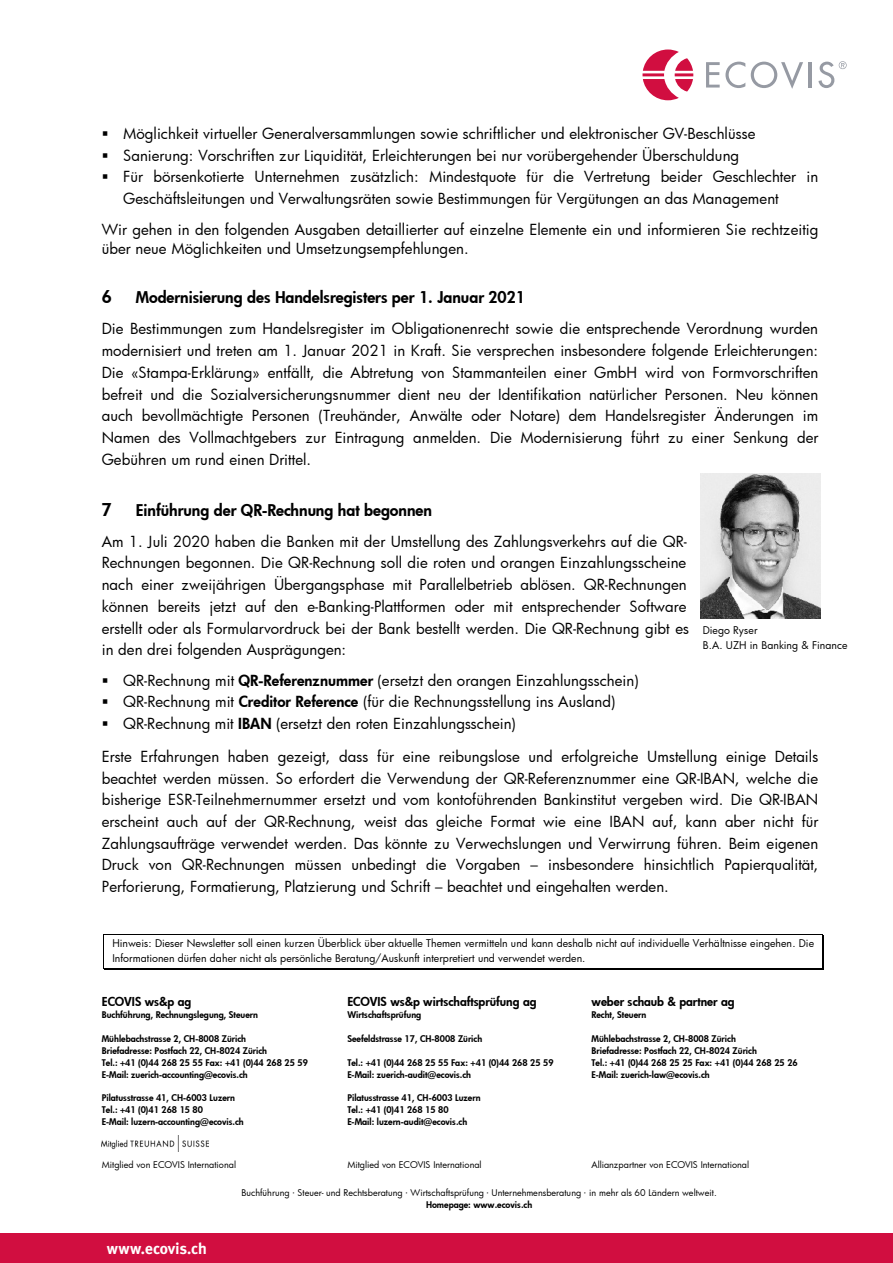
<style>
.page{position:relative;width:893px;height:1263px;background:#fff}
.page>*{position:absolute;margin:0;border:0;box-sizing:border-box;transform-origin:0 0}
.t1{font:800 17.25px "Futura";color:#000}
.t2{font:800 15.9px "Futura";color:#000}
.t3{font:700 15.75px "Meta";letter-spacing:.005em;color:#fff}
.t4{font:15px/21.8px "Futura";color:#000}
.t5{font:800 12px "Futura";color:#000}
.t6{font:10.5px/15.1px "Futura";color:#000}
.t7{font:800 9px/11.9px "Futura";color:#000}
.t8{font:9px "Futura";color:#000}
.s1{font-weight:800}
</style>
<div class="page">
<hr style="left:104px;top:934px;width:718px;height:1px;background:#000">
<hr style="left:104px;top:969px;width:718px;height:1px;background:#000">
<hr style="left:104px;top:968px;width:718px;height:1px;background:#000">
<svg style="left:822px;top:934px;width:2px;height:36px"></svg>
<img style="left:102px;top:1135px;width:106px;height:16px">
<img style="left:700px;top:474px;width:121px;height:144px">
<svg style="left:706px;top:62px;width:39px;height:26px"></svg>
<svg style="left:751px;top:62px;width:52px;height:27px"></svg>
<hr style="left:808px;top:62px;width:4px;height:26px;background:#969aa3">
<svg style="left:818px;top:61px;width:29px;height:27px"></svg>
<svg style="left:642px;top:50px;width:51px;height:50px"></svg>
<div style="left:0;top:1234px;width:893px;height:29px;background:#d10e40"></div>
<p class="t4" style="left:102px;top:122px;width:655px">▪ Möglichkeit virtueller Generalversammlungen sowie schriftlicher und elektronischer GV-Beschlüsse</p>
<p class="t4" style="left:102px;top:144px;width:639px">▪ Sanierung: Vorschriften zur Liquidität, Erleichterungen bei nur vorübergehender Überschuldung</p>
<p class="t4" style="left:123px;top:165px;width:697px;text-indent:-21px">▪ Für börsenkotierte Unternehmen zusätzlich: Mindestquote für die Vertretung beider Geschlechter in<br>Geschäftsleitungen und Verwaltungsräten sowie Bestimmungen für Vergütungen an das Management</p>
<p class="t4" style="left:102px;top:219px;width:718px;line-height:19.8px">Wir gehen in den folgenden Ausgaben detaillierter auf einzelne Elemente ein und informieren Sie rechtzeitig über neue Möglichkeiten und Umsetzungsempfehlungen.</p>
<p class="t1" style="left:102px;top:285px;width:11px">6</p>
<p class="t2" style="left:136px;top:287px;width:391px">Modernisierung des Handelsregisters per 1. Januar 2021</p>
<p class="t4" style="left:102px;top:318px;width:718px;text-align:justify">Die Bestimmungen zum Handelsregister im Obligationenrecht sowie die entsprechende Verordnung wurden modernisiert und treten am 1. Januar 2021 in Kraft. Sie versprechen insbesondere folgende Erleichterungen:<br>Die «Stampa-Erklärung» entfällt, die Abtretung von Stammanteilen einer GmbH wird von Formvorschriften befreit und die Sozialversicherungsnummer dient neu der Identifikation natürlicher Personen. Neu können auch bevollmächtigte Personen (Treuhänder, Anwälte oder Notare) dem Handelsregister Änderungen im Namen des Vollmachtgebers zur Eintragung anmelden. Die Modernisierung führt zu einer Senkung der Gebühren um rund einen Drittel.</p>
<p class="t1" style="left:102px;top:498px;width:11px">7</p>
<p class="t2" style="left:136px;top:499px;width:298px">Einführung der QR-Rechnung hat begonnen</p>
<p class="t4" style="left:102px;top:530px;width:589px">Am 1. Juli 2020 haben die Banken mit der Umstellung des Zahlungsverkehrs auf die QR-Rechnungen begonnen. Die QR-Rechnung soll die roten und orangen Einzahlungsscheine nach einer zweijährigen Übergangsphase mit Parallelbetrieb ablösen. QR-Rechnungen können bereits jetzt auf den e-Banking-Plattformen oder mit entsprechender Software erstellt oder als Formularvordruck bei der Bank bestellt werden. Die QR-Rechnung gibt es in den drei folgenden Ausprägungen:</p>
<p class="t4" style="left:102px;top:669px;width:538px">▪ QR-Rechnung mit <span class="s1">QR-Referenznummer</span> (ersetzt den orangen Einzahlungsschein)</p>
<p class="t4" style="left:102px;top:691px;width:515px">▪ QR-Rechnung mit <span class="s1">Creditor Reference</span> (für die Rechnungsstellung ins Ausland)</p>
<p class="t4" style="left:102px;top:712px;width:416px">▪ QR-Rechnung mit <span class="s1">IBAN</span> (ersetzt den roten Einzahlungsschein)</p>
<p class="t4" style="left:102px;top:745px;width:718px;text-align:justify">Erste Erfahrungen haben gezeigt, dass für eine reibungslose und erfolgreiche Umstellung einige Details beachtet werden müssen. So erfordert die Verwendung der QR-Referenznummer eine QR-IBAN, welche die bisherige ESR-Teilnehmernummer ersetzt und vom kontoführenden Bankinstitut vergeben wird. Die QR-IBAN erscheint auch auf der QR-Rechnung, weist das gleiche Format wie eine IBAN auf, kann aber nicht für Zahlungsaufträge verwendet werden. Das könnte zu Verwechslungen und Verwirrung führen. Beim eigenen Druck von QR-Rechnungen müssen unbedingt die Vorgaben – insbesondere hinsichtlich Papierqualität, Perforierung, Formatierung, Platzierung und Schrift – beachtet und eingehalten werden.</p>
<p class="t6" style="left:703px;top:622px;width:146px">Diego Ryser<br>B.A. UZH in Banking &amp; Finance</p>
<p class="t6" style="left:112px;top:936px;width:703px">Hinweis: Dieser Newsletter soll einen kurzen Überblick über aktuelle Themen vermitteln und kann deshalb nicht auf individuelle Verhältnisse eingehen. Die<br>Informationen dürfen daher nicht als persönliche Beratung/Auskunft interpretiert und verwendet werden.</p>
<p class="t5" style="left:102px;top:993px;width:91px">ECOVIS ws&amp;p ag</p>
<p class="t5" style="left:347px;top:993px;width:191px">ECOVIS ws&amp;p wirtschaftsprüfung ag</p>
<p class="t5" style="left:591px;top:993px;width:144px">weber schaub &amp; partner ag</p>
<p class="t7" style="left:102px;top:1009px;width:158px">Buchführung, Rechnungslegung, Steuern</p>
<p class="t7" style="left:347px;top:1009px;width:75px">Wirtschaftsprüfung</p>
<p class="t7" style="left:591px;top:1009px;width:56px">Recht, Steuern</p>
<p class="t7" style="left:102px;top:1032px;width:167px">Mühlebachstrasse 2, CH-8008 Zürich<br>Briefadresse: Postfach 22, CH-8024 Zürich</p>
<p class="t7" style="left:347px;top:1032px;width:136px">Seefeldstrasse 17, CH-8008 Zürich</p>
<p class="t7" style="left:591px;top:1032px;width:167px">Mühlebachstrasse 2, CH-8008 Zürich<br>Briefadresse: Postfach 22, CH-8024 Zürich</p>
<p class="t7" style="left:102px;top:1056px;width:208px">Tel.: +41 (0)44 268 25 55 Fax: +41 (0)44 268 25 59<br>E-Mail: zuerich-accounting@ecovis.ch</p>
<p class="t7" style="left:347px;top:1056px;width:208px">Tel.: +41 (0)44 268 25 55 Fax: +41 (0)44 268 25 59<br>E-Mail: zuerich-audit@ecovis.ch</p>
<p class="t7" style="left:591px;top:1056px;width:208px">Tel.: +41 (0)44 268 25 25 Fax: +41 (0)44 268 25 26<br>E-Mail: zuerich-law@ecovis.ch</p>
<p class="t7" style="left:102px;top:1092px;width:135px">Pilatusstrasse 41, CH-6003 Luzern</p>
<p class="t7" style="left:347px;top:1092px;width:135px">Pilatusstrasse 41, CH-6003 Luzern</p>
<p class="t7" style="left:102px;top:1104px;width:144px">Tel.: +41 (0)41 268 15 80<br>E-Mail: luzern-accounting@ecovis.ch</p>
<p class="t7" style="left:347px;top:1104px;width:121px">Tel.: +41 (0)41 268 15 80<br>E-Mail: luzern-audit@ecovis.ch</p>
<p class="t8" style="left:102px;top:1159px;width:136px">Mitglied von ECOVIS International</p>
<p class="t8" style="left:347px;top:1159px;width:136px">Mitglied von ECOVIS International</p>
<p class="t8" style="left:591px;top:1159px;width:159px">Allianzpartner von ECOVIS International</p>
<p class="t8" style="left:241px;top:1187px;width:477px">Buchführung · Steuer- und Rechtsberatung · Wirtschaftsprüfung · Unternehmensberatung · in mehr als 60 Ländern weltweit.</p>
<p class="t7" style="left:426px;top:1198px;width:108px">Homepage: www.ecovis.ch</p>
<p class="t3" style="left:107px;top:1235px;width:102px">www.ecovis.ch</p>
</div>
